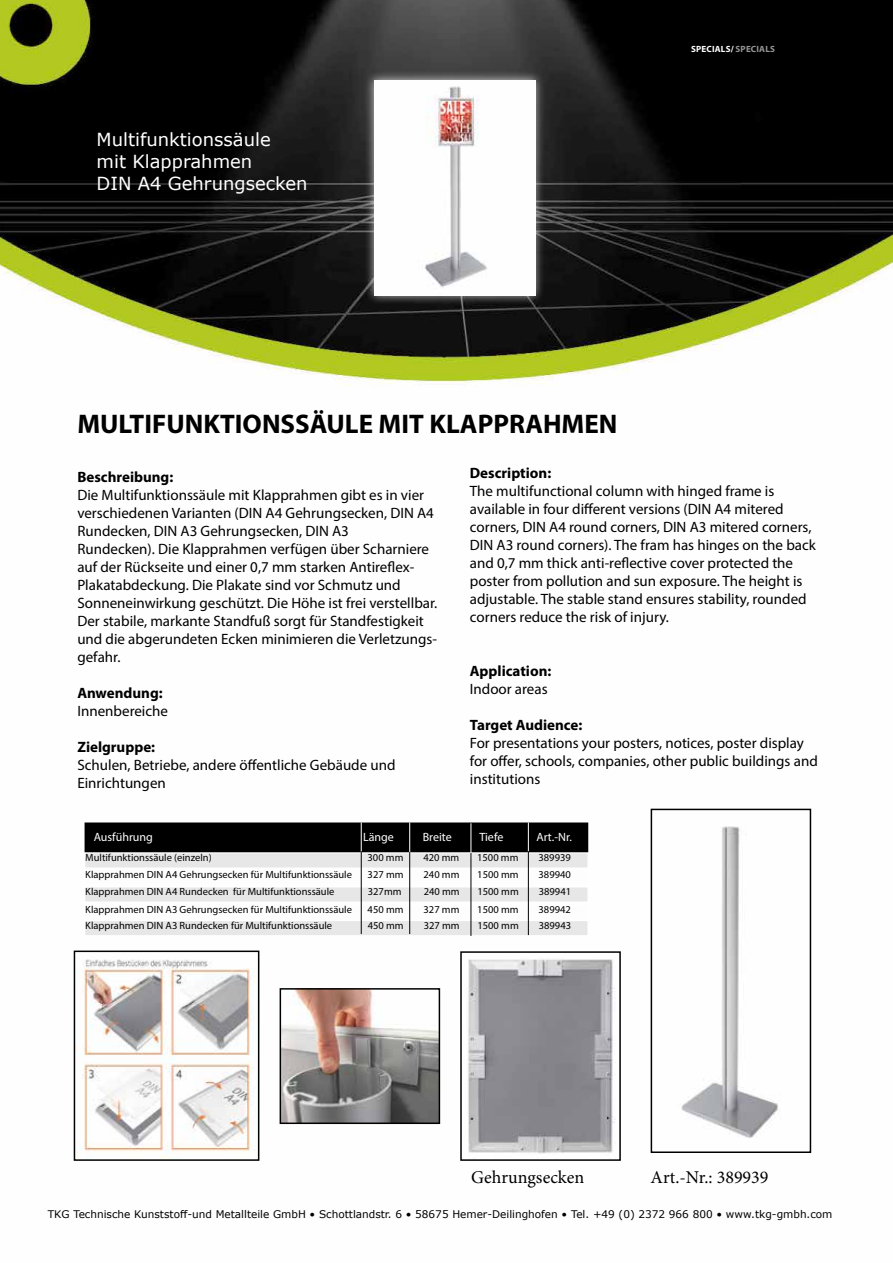
<style>
.page{position:relative;width:893px;height:1263px;background:#fff}
.page>*{position:absolute;margin:0;border:0;box-sizing:border-box;transform-origin:0 0}
.t1{font:700 27px "Myriad Pro";color:#000}
.t2{font:18px/21.6px "Verdana";color:#fff}
.t3{font:18px "Minion Pro";color:#000}
.t4{font:15px/18px "Myriad Pro";color:#000}
.t5{font:700 15px "Myriad Pro";color:#000}
.t6{font:12px "Myriad Pro";color:#fff}
.t7{font:10.5px "Myriad Pro";color:#000}
.t8{font:10.5px "Verdana";color:#000}
.t9{font:700 9px "Myriad Pro";letter-spacing:.02em;color:#fff}
.s1{color:#979696}
</style>
<div class="page">
<img style="left:0;top:0;width:893px;height:1161px">
<div style="left:364px;top:71px;width:181px;height:234px;background:#fff;opacity:.75"></div>
<img style="left:374px;top:80px;width:161px;height:215px">
<div style="left:85px;top:853px;width:503px;height:15px;background:#e7e7e7"></div>
<div style="left:84px;top:852px;width:505px;height:17px;border:2px solid #fff"></div>
<div style="left:85px;top:823px;width:502px;height:28px;background:#000"></div>
<div style="left:85px;top:822px;width:503px;height:30px;border:2px solid #000"></div>
<div style="left:85px;top:870px;width:503px;height:15px;background:#fdfdfd"></div>
<div style="left:85px;top:887px;width:503px;height:15px;background:#e7e7e7"></div>
<div style="left:84px;top:886px;width:505px;height:17px;border:2px solid #fff"></div>
<div style="left:85px;top:905px;width:503px;height:15px;background:#fdfdfd"></div>
<div style="left:85px;top:920px;width:503px;height:16px;background:#e7e7e7"></div>
<div style="left:84px;top:920px;width:505px;height:17px;border:2px solid #fff"></div>
<hr style="left:361px;top:822px;width:1px;height:30px;background:#fff">
<hr style="left:361px;top:851px;width:1px;height:83px;background:#000">
<hr style="left:409px;top:822px;width:1px;height:30px;background:#fff">
<hr style="left:409px;top:852px;width:1px;height:82px;background:#000">
<hr style="left:471px;top:823px;width:1px;height:34px;background:#fff">
<hr style="left:471px;top:853px;width:1px;height:83px;background:#000">
<hr style="left:528px;top:822px;width:1px;height:34px;background:#fff">
<hr style="left:528px;top:851px;width:1px;height:84px;background:#000">
<img style="left:77px;top:953px;width:179px;height:205px">
<div style="left:74px;top:950px;width:185px;height:211px;border:2px solid #000"></div>
<img style="left:463px;top:954px;width:155px;height:204px">
<div style="left:460px;top:951px;width:161px;height:210px;border:2px solid #000"></div>
<img style="left:654px;top:812px;width:154px;height:338px">
<div style="left:651px;top:809px;width:160px;height:344px;border:2px solid #000"></div>
<img style="left:283px;top:991px;width:154px;height:130px">
<div style="left:280px;top:988px;width:160px;height:136px;border:2px solid #000"></div>
<p class="t2" style="left:97px;top:129px;width:213px">Multifunktionssäule<br>mit Klapprahmen<br>DIN A4 Gehrungsecken</p>
<p class="t9" style="left:691px;top:43px;width:85px">SPECIALS/ <span class="s1">SPECIALS</span></p>
<h1 class="t1" style="left:77px;top:406px;width:542px">MULTIFUNKTIONSSÄULE MIT KLAPPRAHMEN</h1>
<p class="t5" style="left:77px;top:467px;width:97px">Beschreibung:</p>
<p class="t4" style="left:77px;top:486px;width:361px">Die Multifunktionssäule mit Klapprahmen gibt es in vier verschiedenen Varianten (DIN A4 Gehrungsecken, DIN A4<br>Rundecken, DIN A3 Gehrungsecken, DIN A3<br>Rundecken). Die Klapprahmen verfügen über Scharniere auf der Rückseite und einer 0,7 mm starken Antireflex-Plakatabdeckung. Die Plakate sind vor Schmutz und Sonneneinwirkung geschützt. Die Höhe ist frei verstellbar.<br>Der stabile, markante Standfuß sorgt für Standfestigkeit und die abgerundeten Ecken minimieren die Verletzungs&shy;gefahr.</p>
<p class="t5" style="left:77px;top:683px;width:87px">Anwendung:</p>
<p class="t4" style="left:77px;top:702px;width:92px">Innenbereiche</p>
<p class="t5" style="left:77px;top:737px;width:79px">Zielgruppe:</p>
<p class="t4" style="left:77px;top:756px;width:320px">Schulen, Betriebe, andere öffentliche Gebäude und<br>Einrichtungen</p>
<p class="t5" style="left:470px;top:463px;width:83px">Description:</p>
<p class="t4" style="left:470px;top:481px;width:347px">The multifunctional column with hinged frame is available in four different versions (DIN A4 mitered corners, DIN A4 round corners, DIN A3 mitered corners, DIN A3 round corners). The fram has hinges on the back and 0,7 mm thick anti-reflective cover protected the poster from pollution and sun exposure. The height is adjustable. The stable stand ensures stability, rounded corners reduce the risk of injury.</p>
<p class="t5" style="left:470px;top:661px;width:83px">Application:</p>
<p class="t4" style="left:470px;top:679px;width:79px">Indoor areas</p>
<p class="t5" style="left:470px;top:715px;width:114px">Target Audience:</p>
<p class="t4" style="left:470px;top:733px;width:349px">For presentations your posters, notices, poster display for offer, schools, companies, other public buildings and institutions</p>
<p class="t6" style="left:94px;top:829px;width:61px">Ausführung</p>
<p class="t6" style="left:363px;top:829px;width:32px">Länge</p>
<p class="t6" style="left:423px;top:829px;width:31px">Breite</p>
<p class="t6" style="left:479px;top:829px;width:25px">Tiefe</p>
<p class="t6" style="left:536px;top:829px;width:37px">Art.-Nr.</p>
<p class="t7" style="left:85px;top:868px;width:268px">Klapprahmen DIN A4 Gehrungsecken für Multifunktionssäule</p>
<p class="t7" style="left:368px;top:868px;width:37px">327 mm</p>
<p class="t7" style="left:424px;top:868px;width:37px">240 mm</p>
<p class="t7" style="left:477px;top:868px;width:43px">1500 mm</p>
<p class="t7" style="left:539px;top:868px;width:34px">389940</p>
<p class="t7" style="left:85px;top:885px;width:251px">Klapprahmen DIN A4 Rundecken für Multifunktionssäule</p>
<p class="t7" style="left:368px;top:885px;width:35px">327mm</p>
<p class="t7" style="left:424px;top:885px;width:37px">240 mm</p>
<p class="t7" style="left:477px;top:885px;width:43px">1500 mm</p>
<p class="t7" style="left:539px;top:885px;width:34px">389941</p>
<p class="t7" style="left:85px;top:903px;width:268px">Klapprahmen DIN A3 Gehrungsecken für Multifunktionssäule</p>
<p class="t7" style="left:368px;top:903px;width:37px">450 mm</p>
<p class="t7" style="left:424px;top:903px;width:37px">327 mm</p>
<p class="t7" style="left:477px;top:903px;width:43px">1500 mm</p>
<p class="t7" style="left:539px;top:903px;width:34px">389942</p>
<p class="t7" style="left:85px;top:919px;width:248px">Klapprahmen DIN A3 Rundecken für Multifunktionssäule</p>
<p class="t7" style="left:368px;top:919px;width:37px">450 mm</p>
<p class="t7" style="left:424px;top:919px;width:37px">327 mm</p>
<p class="t7" style="left:477px;top:919px;width:43px">1500 mm</p>
<p class="t7" style="left:539px;top:919px;width:34px">389943</p>
<p class="t7" style="left:85px;top:851px;width:128px">Multifunktionssäule (einzeln)</p>
<p class="t7" style="left:368px;top:851px;width:37px">300 mm</p>
<p class="t7" style="left:423px;top:851px;width:37px">420 mm</p>
<p class="t7" style="left:477px;top:851px;width:43px">1500 mm</p>
<p class="t7" style="left:538px;top:851px;width:34px">389939</p>
<p class="t3" style="left:471px;top:1165px;width:115px">Gehrungsecken</p>
<p class="t3" style="left:651px;top:1165px;width:119px">Art.-Nr.: 389939</p>
<p class="t8" style="left:48px;top:1207px;width:786px">TKG Technische Kunststoff-und Metallteile GmbH • Schottlandstr. 6 • 58675 Hemer-Deilinghofen • Tel. +49 (0) 2372 966 800 • www.tkg-gmbh.com</p>
</div>
